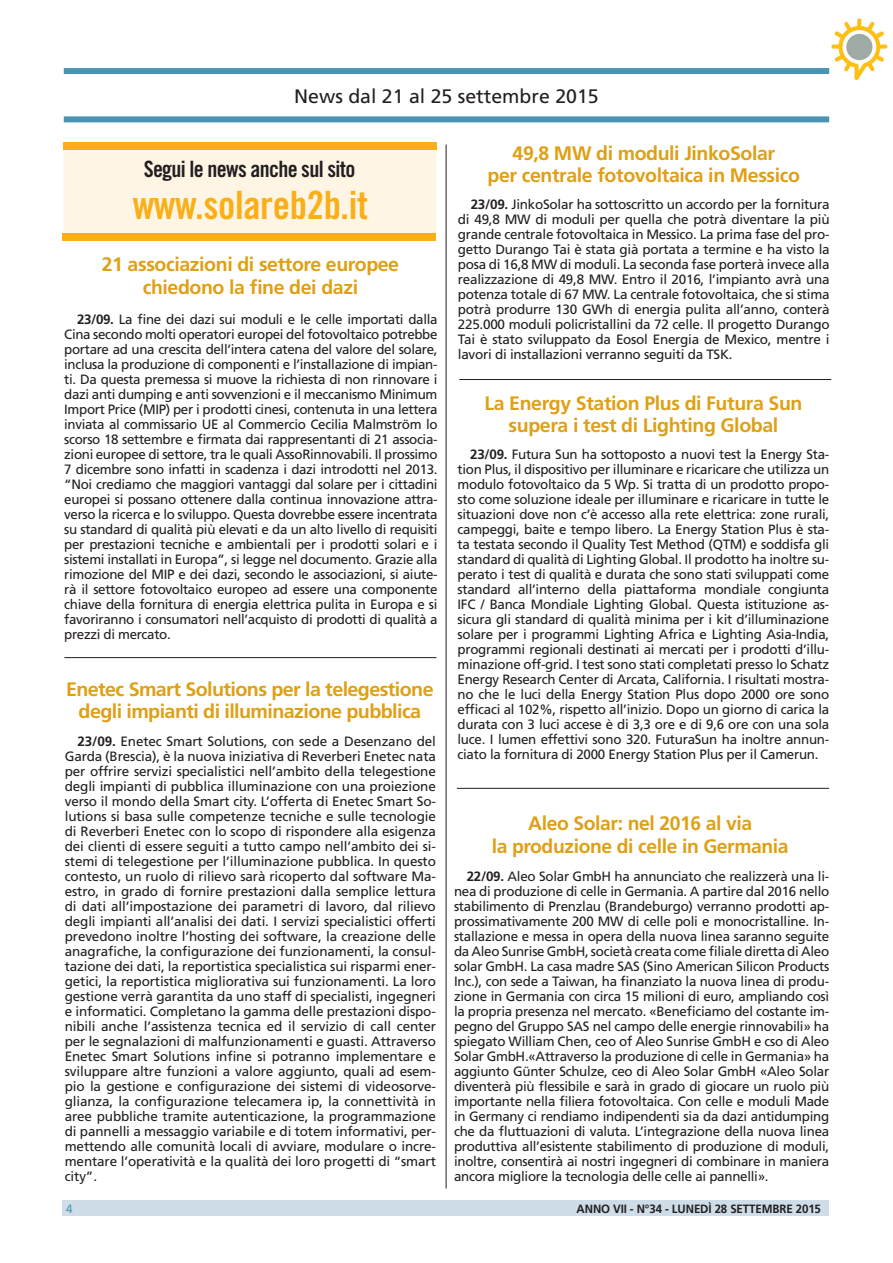
<style>
.page{position:relative;width:893px;height:1263px;background:#fff}
.page>*{position:absolute;margin:0;border:0;box-sizing:border-box;transform-origin:0 0}
.t1{font:39px "Trade Gothic Bold Cond Twenty";letter-spacing:-.01em;color:#faaf18}
.t2{font:22.5px "Trade Gothic Bold Cond Twenty";letter-spacing:-.03em;color:#231f20}
.t3{font:700 19.5px/22.5px "Frutiger";letter-spacing:-.02em;color:#dea015;text-align:center}
.t4{font:19.5px "Frutiger";color:#231f20}
.t5{font:13.5px/15px "Frutiger";letter-spacing:-.02em;color:#231f20;text-align:justify}
.t6{font:700 12px "Frutiger";letter-spacing:-.01em;color:#231f20;scale:.96 1}
.t7{font:12px "Frutiger";color:#4c94b3;scale:.96 1}
.s1{font-weight:700}
</style>
<div class="page">
<img style="left:834px;top:21px;width:22px;height:15px">
<hr style="left:446px;top:145px;width:1px;height:1043px;background:#231f20">
<div style="left:62px;top:1201px;width:767px;height:15px;background:#cedde7"></div>
<div style="left:64px;top:68px;width:765px;height:6px;background:#4c94b3"></div>
<div style="left:64px;top:116px;width:765px;height:6px;background:#4c94b3"></div>
<hr style="left:64px;top:657px;width:372px;height:1px;background:#231f20">
<hr style="left:457px;top:788px;width:372px;height:1px;background:#231f20">
<div style="left:63px;top:146px;width:373px;height:90px;background:#fef5e5;border-radius:7px"></div>
<div style="left:64px;top:142px;width:373px;height:8px;background:#faaf18"></div>
<hr style="left:459px;top:379px;width:372px;height:1px;background:#231f20">
<div style="left:63px;top:233px;width:373px;height:7px;background:#faaf18"></div>
<h3 class="t4" style="left:294px;top:84px;width:306px">News dal 21 al 25 settembre 2015</h3>
<h2 class="t2" style="left:144px;top:156px;width:213px">Segui le news anche sul sito</h2>
<h1 class="t1" style="left:133px;top:182px;width:237px">www.solareb2b.it</h1>
<h3 class="t3" style="left:102px;top:253px;width:299px">21 associazioni di settore europee chiedono la fine dei dazi</h3>
<p class="t5" style="left:64px;top:311px;width:375px;text-indent:13px"><span class="s1">23/09.</span> La fine dei dazi sui moduli e le celle importati dalla Cina secondo molti operatori europei del fotovoltaico potrebbe portare ad una crescita dell’intera catena del valore del solare, inclusa la produzione di componenti e l’installazione di impian&shy;ti. Da questa premessa si muove la richiesta di non rinnovare i dazi anti dumping e anti sovvenzioni e il meccanismo Minimum Import Price (MIP) per i prodotti cinesi, contenuta in una lettera inviata al commissario UE al Commercio Cecilia Malmström lo scorso 18 settembre e firmata dai rappresentanti di 21 associa&shy;zioni europee di settore, tra le quali AssoRinnovabili. Il prossimo 7 dicembre sono infatti in scadenza i dazi introdotti nel 2013. “Noi crediamo che maggiori vantaggi dal solare per i cittadini europei si possano ottenere dalla continua innovazione attra&shy;verso la ricerca e lo sviluppo. Questa dovrebbe essere incentrata su standard di qualità più elevati e da un alto livello di requisiti per prestazioni tecniche e ambientali per i prodotti solari e i sistemi installati in Europa”, si legge nel documento. Grazie alla rimozione del MIP e dei dazi, secondo le associazioni, si aiute&shy;rà il settore fotovoltaico europeo ad essere una componente chiave della fornitura di energia elettrica pulita in Europa e si favoriranno i consumatori nell’acquisto di prodotti di qualità a prezzi di mercato.</p>
<h3 class="t3" style="left:66px;top:678px;width:369px">Enetec Smart Solutions per la telegestione degli impianti di illuminazione pubblica</h3>
<p class="t5" style="left:65px;top:734px;width:373px;text-indent:13px"><span class="s1">23/09.</span> Enetec Smart Solutions, con sede a Desenzano del Garda (Brescia), è la nuova iniziativa di Reverberi Enetec nata per offrire servizi specialistici nell’ambito della telegestione degli impianti di pubblica illuminazione con una proiezione verso il mondo della Smart city. L’offerta di Enetec Smart So&shy;lutions si basa sulle competenze tecniche e sulle tecnologie di Reverberi Enetec con lo scopo di rispondere alla esigenza dei clienti di essere seguiti a tutto campo nell’ambito dei si&shy;stemi di telegestione per l’illuminazione pubblica. In questo contesto, un ruolo di rilievo sarà ricoperto dal software Ma&shy;estro, in grado di fornire prestazioni dalla semplice lettura di dati all’impostazione dei parametri di lavoro, dal rilievo degli impianti all’analisi dei dati. I servizi specialistici offerti prevedono inoltre l’hosting dei software, la creazione delle anagrafiche, la configurazione dei funzionamenti, la consul&shy;tazione dei dati, la reportistica specialistica sui risparmi ener&shy;getici, la reportistica migliorativa sui funzionamenti. La loro gestione verrà garantita da uno staff di specialisti, ingegneri e informatici. Completano la gamma delle prestazioni dispo&shy;nibili anche l’assistenza tecnica ed il servizio di call center per le segnalazioni di malfunzionamenti e guasti. Attraverso Enetec Smart Solutions infine si potranno implementare e sviluppare altre funzioni a valore aggiunto, quali ad esem&shy;pio la gestione e configurazione dei sistemi di videosorve&shy;glianza, la configurazione telecamera ip, la connettività in aree pubbliche tramite autenticazione, la programmazione di pannelli a messaggio variabile e di totem informativi, per&shy;mettendo alle comunità locali di avviare, modulare o incre&shy;mentare l’operatività e la qualità dei loro progetti di “smart city”.</p>
<h3 class="t3" style="left:488px;top:142px;width:314px">49,8 MW di moduli JinkoSolar<br>per centrale fotovoltaica in M essico</h3>
<p class="t5" style="left:458px;top:197px;width:373px;text-indent:13px"><span class="s1">23/09.</span> JinkoSolar ha sottoscritto un accordo per la fornitura di 49,8 MW di moduli per quella che potrà diventare la più grande centrale fotovoltaica in Messico. La prima fase del pro&shy;getto Durango Tai è stata già portata a termine e ha visto la posa di 16,8 MW di moduli. La seconda fase porterà invece alla realizzazione di 49,8 MW. Entro il 2016, l’impianto avrà una potenza totale di 67 MW. La centrale fotovoltaica, che si stima potrà produrre 130 GWh di energia pulita all’anno, conterà 225.000 moduli policristallini da 72 celle. Il progetto Durango Tai è stato sviluppato da Eosol Energia de Mexico, mentre i lavori di installazioni verranno seguiti da TSK.</p>
<h3 class="t3" style="left:484px;top:391px;width:319px">La Energy Station Plus di Futura Sun supera i test di Lighting Global</h3>
<p class="t5" style="left:458px;top:447px;width:373px;text-indent:13px"><span class="s1">23/09.</span> Futura Sun ha sottoposto a nuovi test la Energy Sta&shy;tion Plus, il dispositivo per illuminare e ricaricare che utilizza un modulo fotovoltaico da 5 Wp. Si tratta di un prodotto propo&shy;sto come soluzione ideale per illuminare e ricaricare in tutte le situazioni dove non c’è accesso alla rete elettrica: zone rurali, campeggi, baite e tempo libero. La Energy Station Plus è sta&shy;ta testata secondo il Quality Test Method (QTM) e soddisfa gli standard di qualità di Lighting Global. Il prodotto ha inoltre su&shy;perato i test di qualità e durata che sono stati sviluppati come standard all’interno della piattaforma mondiale congiunta IFC / Banca Mondiale Lighting Global. Questa istituzione as&shy;sicura gli standard di qualità minima per i kit d’illuminazione solare per i programmi Lighting Africa e Lighting Asia-India, programmi regionali destinati ai mercati per i prodotti d’illu&shy;minazione off-grid. I test sono stati completati presso lo Schatz Energy Research Center di Arcata, California. I risultati mostra&shy;no che le luci della Energy Station Plus dopo 2000 ore sono efficaci al 102%, rispetto all’inizio. Dopo un giorno di carica la durata con 3 luci accese è di 3,3 ore e di 9,6 ore con una sola luce. I lumen effettivi sono 320. FuturaSun ha inoltre annun&shy;ciato la fornitura di 2000 Energy Station Plus per il Camerun.</p>
<h3 class="t3" style="left:492px;top:812px;width:298px">Aleo Solar: nel 2016 al via<br>la produzione di celle in Germania</h3>
<p class="t5" style="left:454px;top:869px;width:377px;text-indent:13px"><span class="s1">22/09.</span> Aleo Solar GmbH ha annunciato che realizzerà una li&shy;nea di produzione di celle in Germania. A partire dal 2016 nello stabilimento di Prenzlau (Brandeburgo) verranno prodotti ap&shy;prossimativamente 200 MW di celle poli e monocristalline. In&shy;stallazione e messa in opera della nuova linea saranno seguite da Aleo Sunrise GmbH, società creata come filiale diretta di Aleo solar GmbH. La casa madre SAS (Sino American Silicon Products Inc.), con sede a Taiwan, ha finanziato la nuova linea di produ&shy;zione in Germania con circa 15 milioni di euro, ampliando così la propria presenza nel mercato. «Beneficiamo del costante im&shy;pegno del Gruppo SAS nel campo delle energie rinnovabili» ha spiegato William Chen, ceo of Aleo Sunrise GmbH e cso di Aleo Solar GmbH.«Attraverso la produzione di celle in Germania» ha aggiunto Günter Schulze, ceo di Aleo Solar GmbH «Aleo Solar diventerà più flessibile e sarà in grado di giocare un ruolo più importante nella filiera fotovoltaica. Con celle e moduli Made in Germany ci rendiamo indipendenti sia da dazi antidumping che da fluttuazioni di valuta. L’integrazione della nuova linea produttiva all’esistente stabilimento di produzione di moduli, inoltre, consentirà ai nostri ingegneri di combinare in maniera ancora migliore la tecnologia delle celle ai pannelli».</p>
<p class="t7" style="left:66px;top:1201px;width:8px">4</p>
<p class="t6" style="left:577px;top:1201px;width:10px">anno</p>
<p class="t6" style="left:613px;top:1201px;width:70px">VII - N°34 - lun</p>
<p class="t6" style="left:694px;top:1201px;width:134px">edì 28 settembre 2015</p>
</div>
